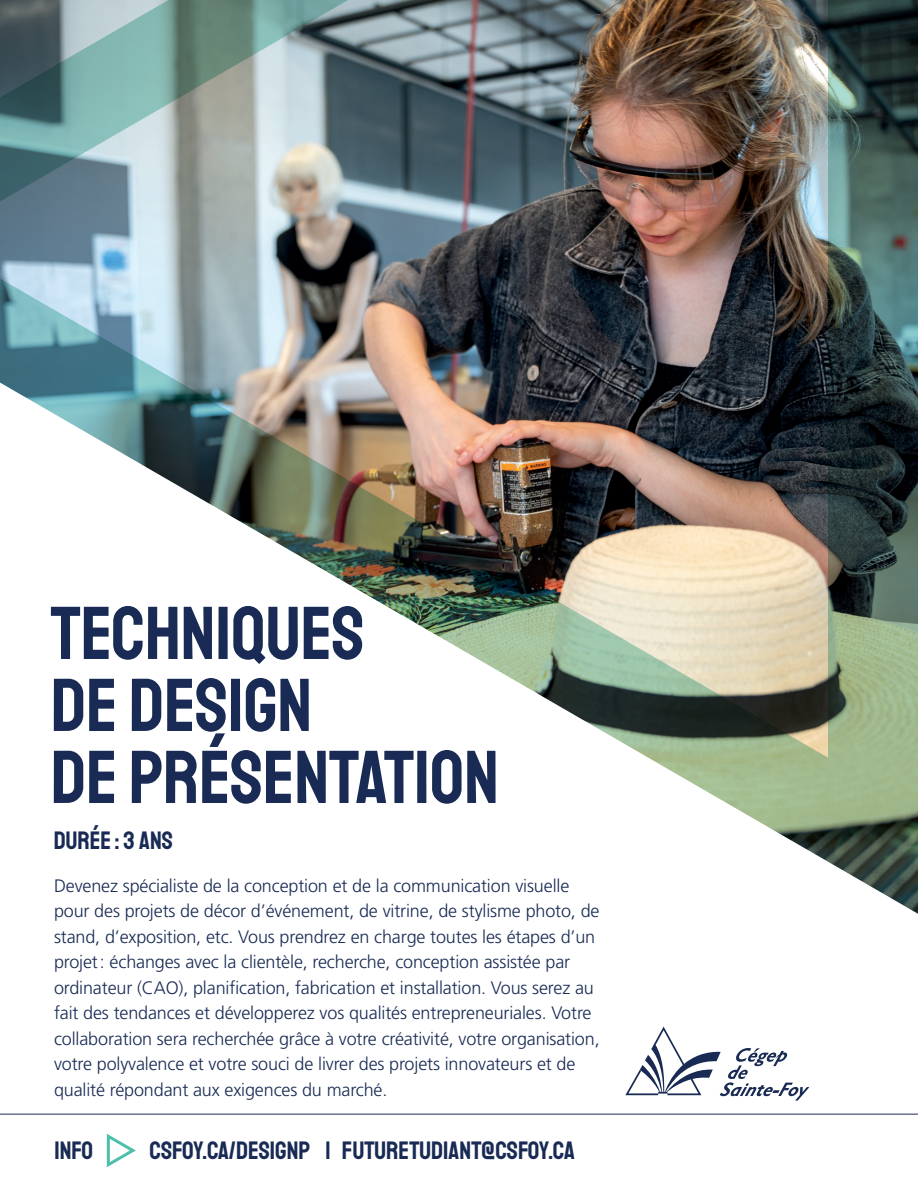
<style>
.page{position:relative;width:918px;height:1188px;background:#fff}
.page>*{position:absolute;margin:0;border:0;box-sizing:border-box;transform-origin:0 0}
.T1{font:75px/72px "Staatliches";color:#192b54}
.t1{font:25.5px "Staatliches";color:#192b54}
.t2{font:300 18px/25.5px "Frutiger LT Std";letter-spacing:-.01em;color:#192b54}
</style>
<div class="page">
<hr style="left:0;top:1114px;width:918px;height:1px;background:#192b54">
<svg style="left:106px;top:1134px;width:30px;height:33px"></svg>
<img style="left:0;top:0;width:918px;height:914px">
<svg style="left:625px;top:1027px;width:184px;height:74px"></svg>
<p class="T1" style="left:51px;top:597px;width:450px">TECHNIQUES<br>DE DESIGN<br>DE PRÉSENTATION</p>
<p class="t1" style="left:54px;top:823px;width:121px">DURÉE : 3 ANS</p>
<p class="t2" style="left:54px;top:873px;width:547px">Devenez spécialiste de la conception et de la communication visuelle pour des projets de décor d’événement, de vitrine, de stylisme photo, de stand, d’exposition, etc. Vous prendrez en charge toutes les étapes d’un projet: échanges avec la clientèle, recherche, conception assistée par ordinateur (CAO), planification, fabrication et installation. Vous serez au fait des tendances et développerez vos qualités entrepreneuriales. Votre collaboration sera recherchée grâce à votre créativité, votre organisation, votre polyvalence et votre souci de livrer des projets innovateurs et de qualité répondant aux exigences du marché.</p>
<p class="t1" style="left:54px;top:1134px;width:40px">INFO</p>
<p class="t1" style="left:150px;top:1134px;width:427px">CSFOY.CA/DESIGNP | FUTURETUDIANT@CSFOY.CA</p>
</div>
